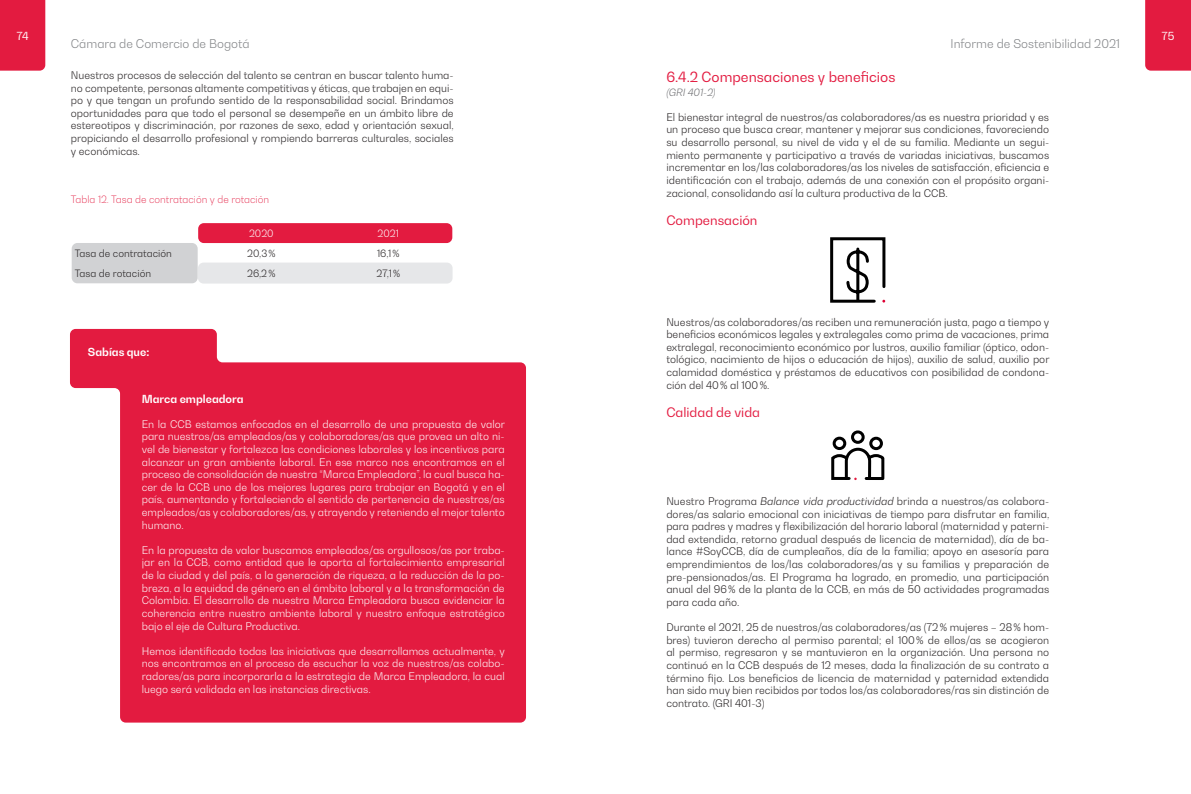
<style>
.page{position:relative;width:1191px;height:794px;background:#fff}
.page>*{position:absolute;margin:0;border:0;box-sizing:border-box;transform-origin:0 0}
.t1{font:14px "Bw Gradual";color:#e31b40}
.t2{font:13px "Bw Gradual";color:#e31b40}
.t3{font:300 12px "Bw Gradual";color:#808285}
.t4{font:700 11px "Bw Gradual";color:#fff}
.t5{font:11px "Bw Gradual";color:#fff}
.t6{font:300 10.5px/12.6px "Bw Gradual";color:#231f20;text-align:justify}
.t7{font:300 10.5px/12.6px "Bw Gradual";color:#fff;text-align:justify}
.t8{font:300 10px "Bw Gradual";color:#231f20}
.t9{font:100 10px "Bw Gradual";color:#e31b40}
.t10{font:italic 300 10px "Bw Gradual";color:#6c6d70}
.t11{font:300 10px "Bw Gradual";color:#fff}
.s1{font-style:italic}
</style>
<div class="page">
<div style="left:1145px;top:0;width:46px;height:71px;background:#e31b40"></div>
<div style="left:0;top:0;width:45px;height:71px;background:#e31b40"></div>
<svg style="left:70px;top:329px;width:456px;height:393px;fill:#e31b40"></svg>
<div style="left:198px;top:223px;width:254px;height:20px;background:#e31b40;border-radius:6px"></div>
<div style="left:72px;top:243px;width:126px;height:40px;background:#d1d2d4;border-radius:6px"></div>
<div style="left:198px;top:262px;width:254px;height:21px;background:#e6e7e9;border-radius:6px"></div>
<svg style="left:830px;top:237px;width:56px;height:66px"></svg>
<svg style="left:831px;top:430px;width:54px;height:51px"></svg>
<p class="t5" style="left:17px;top:28px;width:13px">74</p>
<p class="t5" style="left:1161px;top:28px;width:14px">75</p>
<p class="t3" style="left:71px;top:35px;width:180px">Cámara de Comercio de Bogotá</p>
<p class="t3" style="left:950px;top:35px;width:171px">Informe de Sostenibilidad 2021</p>
<p class="t6" style="left:71px;top:69px;width:384px">Nuestros procesos de selección del talento se centran en buscar talento huma&shy;no competente, personas altamente competitivas y éticas, que trabajen en equi&shy;po y que tengan un profundo sentido de la responsabilidad social. Brindamos oportunidades para que todo el personal se desempeñe en un ámbito libre de estereotipos y discriminación, por razones de sexo, edad y orientación sexual, propiciando el desarrollo profesional y rompiendo barreras culturales, sociales y económicas.</p>
<p class="t1" style="left:666px;top:67px;width:230px">6.4.2 Compensaciones y beneficios</p>
<p class="t10" style="left:666px;top:86px;width:51px">(GRI 401-2)</p>
<p class="t6" style="left:666px;top:110px;width:384px">El bienestar integral de nuestros/as colaboradores/as es nuestra prioridad y es un proceso que busca crear, mantener y mejorar sus condiciones, favoreciendo su desarrollo personal, su nivel de vida y el de su familia. Mediante un segui&shy;miento permanente y participativo a través de variadas iniciativas, buscamos incrementar en los/las colaboradores/as los niveles de satisfacción, eficiencia e identificación con el trabajo, además de una conexión con el propósito organi&shy;zacional, consolidando así la cultura productiva de la CCB.</p>
<p class="t2" style="left:666px;top:211px;width:93px">Compensación</p>
<p class="t9" style="left:71px;top:192px;width:200px">Tabla 12. Tasa de contratación y de rotación</p>
<p class="t11" style="left:249px;top:227px;width:26px">2020</p>
<p class="t11" style="left:377px;top:227px;width:23px">2021</p>
<p class="t8" style="left:75px;top:246px;width:99px">Tasa de contratación</p>
<p class="t8" style="left:247px;top:246px;width:30px">20,3%</p>
<p class="t8" style="left:377px;top:246px;width:24px">16,1%</p>
<p class="t8" style="left:75px;top:266px;width:78px">Tasa de rotación</p>
<p class="t8" style="left:247px;top:266px;width:30px">26,2%</p>
<p class="t8" style="left:376px;top:266px;width:25px">27,1%</p>
<p class="t4" style="left:88px;top:344px;width:63px">Sabías que:</p>
<p class="t4" style="left:142px;top:391px;width:103px">Marca empleadora</p>
<p class="t7" style="left:142px;top:417px;width:365px">En la CCB estamos enfocados en el desarrollo de una propuesta de valor para nuestros/as empleados/as y colaboradores/as que provea un alto ni&shy;vel de bienestar y fortalezca las condiciones laborales y los incentivos para alcanzar un gran ambiente laboral. En ese marco nos encontramos en el proceso de consolidación de nuestra “Marca Empleadora”, la cual busca ha&shy;cer de la CCB uno de los mejores lugares para trabajar en Bogotá y en el país, aumentando y fortaleciendo el sentido de pertenencia de nuestros/as empleados/as y colaboradores/as, y atrayendo y reteniendo el mejor talento humano.</p>
<p class="t7" style="left:142px;top:543px;width:364px">En la propuesta de valor buscamos empleados/as orgullosos/as por traba&shy;jar en la CCB, como entidad que le aporta al fortalecimiento empresarial de la ciudad y del país, a la generación de riqueza, a la reducción de la po&shy;breza, a la equidad de género en el ámbito laboral y a la transformación de Colombia. El desarrollo de nuestra Marca Empleadora busca evidenciar la coherencia entre nuestro ambiente laboral y nuestro enfoque estratégico bajo el eje de Cultura Productiva.</p>
<p class="t7" style="left:142px;top:644px;width:364px">Hemos identificado todas las iniciativas que desarrollamos actualmente, y nos encontramos en el proceso de escuchar la voz de nuestros/as colabo&shy;radores/as para incorporarla a la estrategia de Marca Empleadora, la cual luego será validada en las instancias directivas.</p>
<p class="t6" style="left:666px;top:315px;width:385px">Nuestros/as colaboradores/as reciben una remuneración justa, pago a tiempo y beneficios económicos legales y extralegales como prima de vacaciones, prima extralegal, reconocimiento económico por lustros, auxilio familiar (óptico, odon&shy;tológico, nacimiento de hijos o educación de hijos), auxilio de salud, auxilio por calamidad doméstica y préstamos de educativos con posibilidad de condona&shy;ción del 40% al 100%.</p>
<p class="t2" style="left:666px;top:403px;width:95px">Calidad de vida</p>
<p class="t6" style="left:666px;top:494px;width:384px">Nuestro Programa <span class="s1">Balance vida productividad</span> brinda a nuestros/as colabora&shy;dores/as salario emocional con iniciativas de tiempo para disfrutar en familia, para padres y madres y flexibilización del horario laboral (maternidad y paterni&shy;dad extendida, retorno gradual después de licencia de maternidad), día de ba&shy;lance #SoyCCB, día de cumpleaños, día de la familia; apoyo en asesoría para emprendimientos de los/las colaboradores/as y su familias y preparación de pre-pensionados/as. El Programa ha logrado, en promedio, una participación anual del 96% de la planta de la CCB, en más de 50 actividades programadas para cada año.</p>
<p class="t6" style="left:666px;top:620px;width:384px">Durante el 2021, 25 de nuestros/as colaboradores/as (72% mujeres – 28% hom&shy;bres) tuvieron derecho al permiso parental; el 100% de ellos/as se acogieron al permiso, regresaron y se mantuvieron en la organización. Una persona no continuó en la CCB después de 12 meses, dada la finalización de su contrato a término fijo. Los beneficios de licencia de maternidad y paternidad extendida han sido muy bien recibidos por todos los/as colaboradores/ras sin distinción de contrato. (GRI 401-3)</p>
</div>
